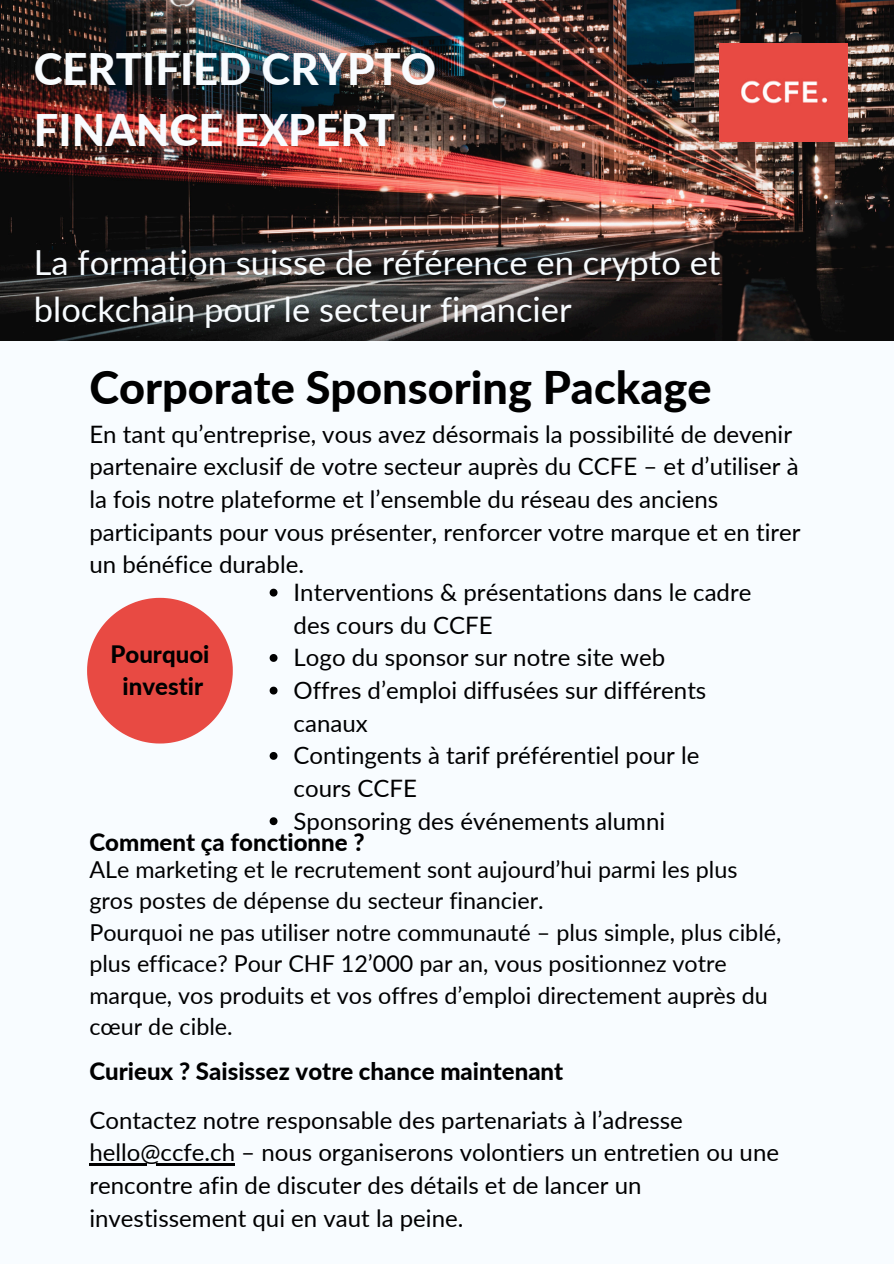
<style>
.page{position:relative;width:894px;height:1264px;background:#fff}
.page>*{position:absolute;margin:0;border:0;box-sizing:border-box;transform-origin:0 0}
.t1{font:800 45px "Lato";color:#000}
.t2{font:800 43.5px/60.8px "Lato";color:#f8fcff}
.t3{font:34.5px/47.2px "Lato";color:#f8fcff}
.t4{font:24px/32.7px "Lato";color:#000}
.t5{font:800 24px/32.7px "Lato";color:#000;text-align:center}
.t6{font:23.25px/31.5px "Lato";color:#000}
</style>
<div class="page">
<div style="left:0;top:0;width:893px;height:1263px;background:#f8fcff"></div>
<img style="left:0;top:1px;width:893px;height:340px">
<img style="left:719px;top:44px;width:127px;height:98px">
<svg style="left:87px;top:598px;width:145px;height:145px"></svg>
<svg style="left:269px;top:588px;width:8px;height:8px"></svg>
<svg style="left:269px;top:654px;width:8px;height:8px"></svg>
<svg style="left:269px;top:686px;width:8px;height:8px"></svg>
<svg style="left:269px;top:752px;width:8px;height:7px"></svg>
<svg style="left:269px;top:817px;width:8px;height:8px"></svg>
<hr style="left:89px;top:1163px;width:146px;height:2px;background:#000">
<p class="t2" style="left:34px;top:38px;width:403px">CERTIFIED CRYPTO<br>FINANCE EXPERT</p>
<h1 class="t3" style="left:34px;top:237px;width:687px">La formation suisse de référence en crypto et blockchain pour le secteur financier</h1>
<p class="t1" style="left:89px;top:359px;width:623px">Corporate Sponsoring Package</p>
<p class="t4" style="left:89px;top:417px;width:712px">En tant qu’entreprise, vous avez désormais la possibilité de devenir partenaire exclusif de votre secteur auprès du CCFE – et d’utiliser à la fois notre plateforme et l’ensemble du réseau des anciens participants pour vous présenter, renforcer votre marque et en tirer un bénéfice durable.</p>
<h2 class="t4" style="left:293px;top:575px;width:459px">Interventions &amp; présentations dans le cadre des cours du CCFE</h2>
<p class="t4" style="left:293px;top:640px;width:373px">Logo du sponsor sur notre site web</p>
<p class="t4" style="left:293px;top:673px;width:414px">Offres d’emploi diffusées sur différents canaux</p>
<p class="t4" style="left:293px;top:738px;width:407px">Contingents à tarif préférentiel pour le cours CCFE</p>
<p class="t4" style="left:293px;top:804px;width:373px">Sponsoring des événements alumni</p>
<p class="t5" style="left:89px;top:825px;width:276px">Comment ça fonctionne ?</p>
<p class="t6" style="left:89px;top:853px;width:649px">ALe marketing et le recrutement sont aujourd’hui parmi les plus gros postes de dépense du secteur financier.</p>
<p class="t6" style="left:89px;top:916px;width:693px">Pourquoi ne pas utiliser notre communauté – plus simple, plus ciblé, plus efficace? Pour CHF 12’000 par an, vous positionnez votre marque, vos produits et vos offres d’emploi directement auprès du cœur de cible.</p>
<h4 class="t5" style="left:89px;top:1054px;width:475px">Curieux ? Saisissez votre chance maintenant</h4>
<h4 class="t4" style="left:89px;top:1103px;width:595px">Contactez notre responsable des partenariats à l’adresse</h4>
<p class="t4" style="left:89px;top:1135px;width:691px">hello@ccfe.ch – nous organiserons volontiers un entretien ou une rencontre afin de discuter des détails et de lancer un investissement qui en vaut la peine.</p>
<h3 class="t5" style="left:110px;top:637px;width:100px">Pourquoi investir</h3>
</div>
